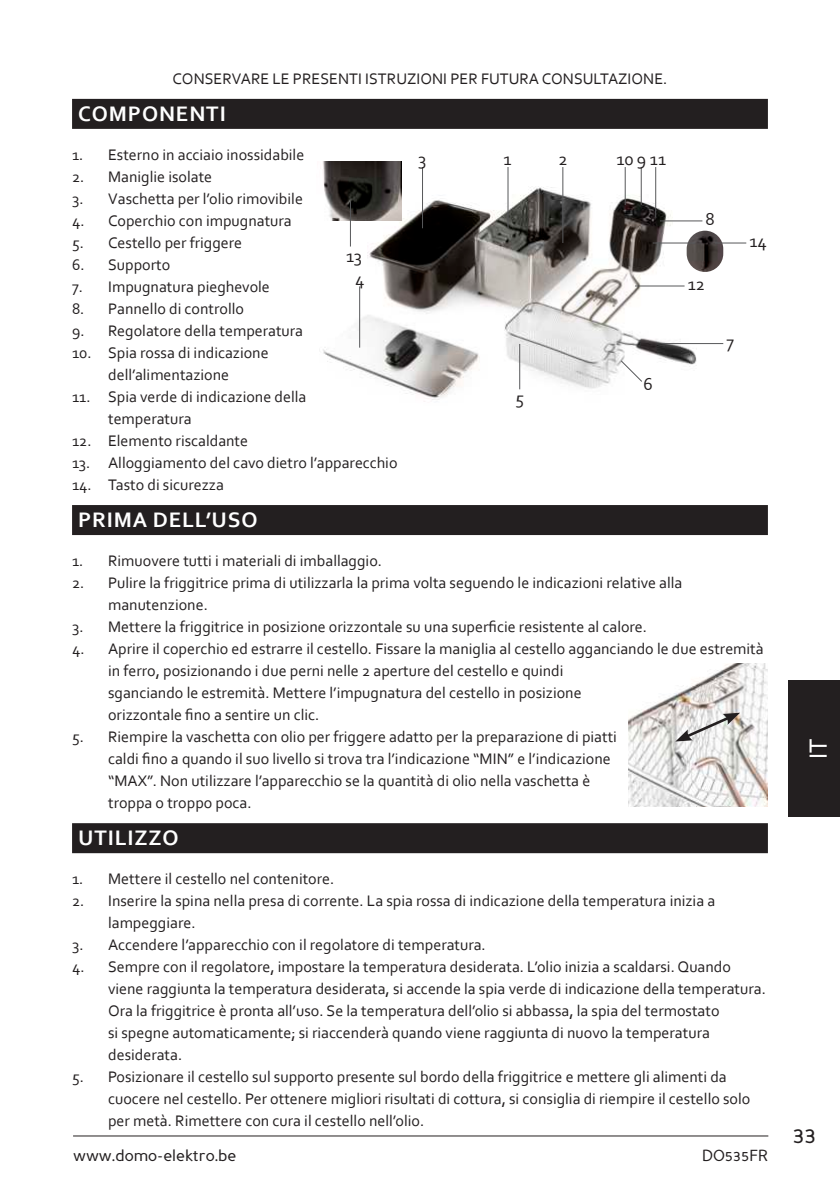
<style>
.page{position:relative;width:840px;height:1191px;background:#fff}
.page>*{position:absolute;margin:0;border:0;box-sizing:border-box;transform-origin:0 0}
.t1{font:26px "Corbel";color:#fff}
.t2{font:24px "Perspective Sans";color:#231f20}
.t3{font:700 22px "Corbel";letter-spacing:.04em;color:#fff}
.t4{font:18px "Corbel";color:#231f20}
.t5{font:16px/22px "Corbel";color:#231f20}
.t6{font:16px "Perspective Sans";color:#231f20}
</style>
<div class="page">
<hr style="left:73px;top:1135px;width:694px;height:1px;background:#231f20">
<div style="left:788px;top:680px;width:51px;height:136px;background:#231f20"></div>
<div style="left:72px;top:99px;width:695px;height:30px;background:#231f20"></div>
<div style="left:72px;top:505px;width:695px;height:30px;background:#231f20"></div>
<div style="left:72px;top:823px;width:695px;height:30px;background:#231f20"></div>
<img style="left:323px;top:178px;width:382px;height:224px">
<hr style="left:507px;top:167px;width:1px;height:61px;background:#57585a">
<hr style="left:562px;top:167px;width:1px;height:76px;background:#57585a">
<hr style="left:422px;top:167px;width:1px;height:61px;background:#57585a">
<hr style="left:359px;top:286px;width:1px;height:62px;background:#57585a">
<hr style="left:519px;top:344px;width:1px;height:45px;background:#57585a">
<svg style="left:619px;top:360px;width:23px;height:22px"></svg>
<hr style="left:661px;top:343px;width:61px;height:1px;background:#57585a">
<hr style="left:624px;top:167px;width:1px;height:38px;background:#57585a">
<hr style="left:655px;top:167px;width:1px;height:51px;background:#57585a">
<hr style="left:640px;top:167px;width:1px;height:38px;background:#57585a">
<hr style="left:659px;top:220px;width:43px;height:1px;background:#57585a">
<hr style="left:634px;top:286px;width:50px;height:1px;background:#57585a">
<img style="left:686px;top:231px;width:36px;height:41px;border-radius:18px">
<img style="left:323px;top:161px;width:78px;height:59px">
<hr style="left:652px;top:243px;width:42px;height:1px;background:#57585a">
<hr style="left:714px;top:243px;width:31px;height:1px;background:#57585a">
<hr style="left:350px;top:201px;width:1px;height:45px;background:#57585a">
<img style="left:628px;top:663px;width:139px;height:143px">
<svg style="left:675px;top:712px;width:64px;height:29px"></svg>
<p class="t5" style="left:172px;top:68px;width:496px">CONSERVARE LE PRESENTI ISTRUZIONI PER FUTURA CONSULTAZIONE.</p>
<h3 class="t3" style="left:78px;top:103px;width:149px">COMPONENTI</h3>
<p class="t5" style="left:72px;top:144px;width:234px">1. Esterno in acciaio inossidabile</p>
<p class="t5" style="left:72px;top:166px;width:142px">2. Maniglie isolate</p>
<p class="t5" style="left:72px;top:188px;width:232px">3. Vaschetta per l’olio rimovibile</p>
<p class="t5" style="left:72px;top:210px;width:221px">4. Coperchio con impugnatura</p>
<p class="t5" style="left:72px;top:232px;width:171px">5. Cestello per friggere</p>
<p class="t5" style="left:72px;top:254px;width:100px">6. Supporto</p>
<p class="t5" style="left:72px;top:276px;width:199px">7. Impugnatura pieghevole</p>
<p class="t5" style="left:72px;top:298px;width:173px">8. Pannello di controllo</p>
<p class="t5" style="left:72px;top:320px;width:232px">9. Regolatore della temperatura</p>
<p class="t5" style="left:72px;top:342px;width:198px;text-align:center">10. Spia rossa di indicazione dell’alimentazione</p>
<p class="t5" style="left:108px;top:386px;width:200px;text-indent:-36px">11. Spia verde di indicazione della temperatura</p>
<p class="t5" style="left:72px;top:430px;width:177px">12. Elemento riscaldante</p>
<p class="t5" style="left:72px;top:452px;width:327px">13. Alloggiamento del cavo dietro l’apparecchio</p>
<p class="t5" style="left:72px;top:474px;width:153px">14. Tasto di sicurezza</p>
<h3 class="t3" style="left:78px;top:509px;width:181px">PRIMA DELL’USO</h3>
<p class="t5" style="left:72px;top:550px;width:311px">1. Rimuovere tutti i materiali di imballaggio.</p>
<p class="t5" style="left:108px;top:572px;width:575px;text-indent:-36px">2. Pulire la friggitrice prima di utilizzarla la prima volta seguendo le indicazioni relative alla manutenzione.</p>
<p class="t5" style="left:72px;top:616px;width:576px">3. Mettere la friggitrice in posizione orizzontale su una super昀椀cie resistente al calore.</p>
<p class="t5" style="left:108px;top:638px;width:656px;text-indent:-36px">4. Aprire il coperchio ed estrarre il cestello. Fissare la maniglia al cestello agganciando le due estremità in ferro, posizionando i due perni nelle 2 aperture del cestello e quindi<br>sganciando le estremità. Mettere l’impugnatura del cestello in posizione<br>orizzontale 昀椀no a sentire un clic.</p>
<p class="t5" style="left:108px;top:726px;width:510px;text-indent:-36px">5. Riempire la vaschetta con olio per friggere adatto per la preparazione di piatti caldi 昀椀no a quando il suo livello si trova tra l’indicazione “MIN” e l’indicazione “MAX”. Non utilizzare l’apparecchio se la quantità di olio nella vaschetta è troppa o troppo poca.</p>
<h3 class="t3" style="left:78px;top:827px;width:102px">UTILIZZO</h3>
<p class="t5" style="left:72px;top:868px;width:264px">1. Mettere il cestello nel contenitore.</p>
<p class="t5" style="left:108px;top:890px;width:608px;text-indent:-36px">2. Inserire la spina nella presa di corrente. La spia rossa di indicazione della temperatura inizia a lampeggiare.</p>
<p class="t5" style="left:72px;top:934px;width:415px">3. Accendere l’apparecchio con il regolatore di temperatura.</p>
<p class="t5" style="left:108px;top:956px;width:659px;text-indent:-36px">4. Sempre con il regolatore, impostare la temperatura desiderata. L’olio inizia a scaldarsi. Quando viene raggiunta la temperatura desiderata, si accende la spia verde di indicazione della temperatura.<br>Ora la friggitrice è pronta all’uso. Se la temperatura dell’olio si abbassa, la spia del termostato<br>si spegne automaticamente; si riaccenderà quando viene raggiunta di nuovo la temperatura desiderata.</p>
<p class="t5" style="left:108px;top:1066px;width:643px;text-indent:-36px">5. Posizionare il cestello sul supporto presente sul bordo della friggitrice e mettere gli alimenti da cuocere nel cestello. Per ottenere migliori risultati di cottura, si consiglia di riempire il cestello solo per metà. Rimettere con cura il cestello nell’olio.</p>
<p class="t4" style="left:616px;top:151px;width:51px">109 11</p>
<p class="t4" style="left:418px;top:151px;width:10px">3</p>
<p class="t4" style="left:503px;top:151px;width:10px">1</p>
<p class="t4" style="left:558px;top:151px;width:11px">2</p>
<p class="t4" style="left:705px;top:211px;width:11px">8</p>
<p class="t4" style="left:749px;top:233px;width:19px">14</p>
<p class="t4" style="left:346px;top:247px;width:17px">13</p>
<p class="t4" style="left:355px;top:270px;width:11px">4</p>
<p class="t4" style="left:687px;top:276px;width:19px">12</p>
<p class="t4" style="left:726px;top:333px;width:9px">7</p>
<p class="t4" style="left:643px;top:375px;width:11px">6</p>
<p class="t4" style="left:515px;top:390px;width:10px">5</p>
<p class="t6" style="left:73px;top:1146px;width:165px">www.domo-elektro.be</p>
<p class="t6" style="left:701px;top:1146px;width:68px">DO535FR</p>
<h1 class="t1" style="left:802px;top:759px;width:22px;rotate:-90deg">IT</h1>
<h2 class="t2" style="left:792px;top:1120px;width:25px">33</h2>
</div>
